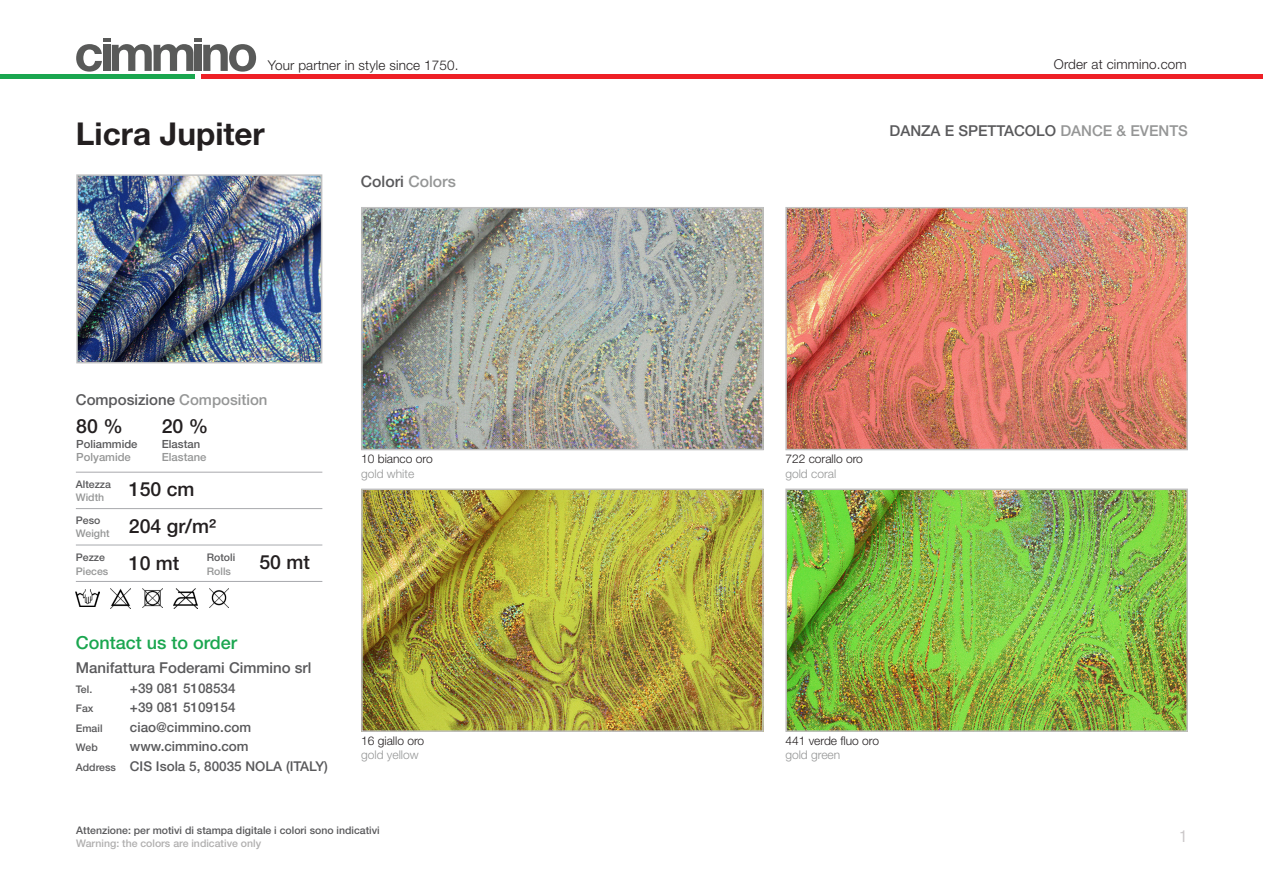
<style>
.page{position:relative;width:1263px;height:893px;background:#fff}
.page>*{position:absolute;margin:0;border:0;box-sizing:border-box;transform-origin:0 0}
.titolo_articolo{font:700 31.5px "Helvetica Neue LT Pro";color:#231f20}
.composizione_articol{font:500 19.5px "Helvetica Neue LT Pro";color:#231f20}
.composizione_articol-2{font:500 18px "Helvetica Neue LT Pro";color:#1aa64f}
.Numeri_pagine{font:condensed 16.5px "Helvetica Neue LT Pro";color:#cbc8c9}
.composizione_articol-3{font:500 15.75px "Helvetica Neue LT Pro";color:#59595b}
.composizione_articol-4{font:500 15px "Helvetica Neue LT Pro";color:#59595b}
.composizione_articol-5{font:500 13.5px "Helvetica Neue LT Pro";color:#59595b}
.t1{font:300 13.5px "Helvetica Neue LT Pro";letter-spacing:.01em;color:#231f20}
.t2{font:300 13.5px "Helvetica Neue LT Pro";letter-spacing:.01em;color:#241f21}
.didascalie{font:300 12px "Helvetica Neue LT Pro";color:#231f20}
.didascalie-2{font:300 12px "Helvetica Neue LT Pro";color:#959696}
.composizione_articol-6{font:500 11.25px "Helvetica Neue LT Pro";color:#59595b}
.composizione_articol-7{font:500 11.25px "Helvetica Neue LT Pro";color:#959696}
.composizione_articol-8{font:500 10.5px "Helvetica Neue LT Pro";color:#59595b}
.composizione_articol-9{font:500 10.5px "Helvetica Neue LT Pro";color:#b0afaf}
.composizione_articol-10{font:500 10.5px "Helvetica Neue LT Pro";color:#959696}
.s1{color:#959696}
.s2{font-size:10.5px}
</style>
<div class="page">
<svg style="left:76px;top:38px;width:180px;height:34px"></svg>
<div style="left:202px;top:74px;width:1061px;height:5px;background:#ee2026"></div>
<div style="left:0;top:74px;width:195px;height:5px;background:#1aa64f"></div>
<img style="left:79px;top:177px;width:240px;height:183px">
<div style="left:76px;top:174px;width:246px;height:189px;border:2px solid #c0c0c0"></div>
<img style="left:364px;top:210px;width:397px;height:237px">
<div style="left:361px;top:207px;width:403px;height:243px;border:2px solid #c0c0c0"></div>
<img style="left:364px;top:492px;width:397px;height:237px">
<div style="left:361px;top:489px;width:403px;height:243px;border:2px solid #c0c0c0"></div>
<img style="left:788px;top:210px;width:397px;height:237px">
<div style="left:785px;top:207px;width:403px;height:243px;border:2px solid #c0c0c0"></div>
<img style="left:788px;top:492px;width:397px;height:237px">
<div style="left:785px;top:489px;width:403px;height:243px;border:2px solid #c0c0c0"></div>
<hr style="left:76px;top:581px;width:246px;height:1px;background:#a8a9ad">
<hr style="left:76px;top:472px;width:246px;height:1px;background:#a8a9ad">
<hr style="left:76px;top:545px;width:246px;height:1px;background:#a8a9ad">
<hr style="left:76px;top:508px;width:246px;height:1px;background:#a8a9ad">
<img style="left:76px;top:589px;width:23px;height:17px">
<img style="left:111px;top:589px;width:20px;height:19px">
<img style="left:142px;top:588px;width:20px;height:19px">
<img style="left:174px;top:588px;width:23px;height:20px">
<img style="left:209px;top:589px;width:20px;height:18px">
<p class="t1" style="left:268px;top:57px;width:192px">Your partner in style since 1750.</p>
<p class="t2" style="left:1054px;top:56px;width:134px">Order at cimmino.com</p>
<p class="titolo_articolo" style="left:76px;top:114px;width:190px">Licra Jupiter</p>
<p class="composizione_articol-3" style="left:361px;top:172px;width:97px">Colori <span class="s1">Colors</span></p>
<p class="composizione_articol-4" style="left:76px;top:391px;width:193px">Composizione <span class="s1">Composition</span></p>
<p class="composizione_articol" style="left:76px;top:414px;width:48px">80 %</p>
<p class="composizione_articol" style="left:162px;top:414px;width:48px">20 %</p>
<p class="composizione_articol-6" style="left:76px;top:437px;width:63px">Poliammide</p>
<p class="composizione_articol-6" style="left:162px;top:437px;width:40px">Elastan</p>
<p class="composizione_articol-7" style="left:76px;top:450px;width:56px">Polyamide</p>
<p class="composizione_articol-7" style="left:162px;top:450px;width:46px">Elastane</p>
<p class="composizione_articol-8" style="left:76px;top:478px;width:37px">Altezza</p>
<p class="composizione_articol-10" style="left:76px;top:491px;width:30px">Width</p>
<p class="composizione_articol-8" style="left:76px;top:514px;width:26px">Peso</p>
<p class="composizione_articol-10" style="left:76px;top:527px;width:35px">Weight</p>
<p class="composizione_articol-8" style="left:76px;top:551px;width:31px">Pezze</p>
<p class="composizione_articol-10" style="left:76px;top:565px;width:34px">Pieces</p>
<p class="composizione_articol" style="left:129px;top:478px;width:67px">150 cm</p>
<p class="composizione_articol" style="left:129px;top:514px;width:89px">204 gr/m²</p>
<p class="composizione_articol" style="left:129px;top:551px;width:52px">10 mt</p>
<p class="composizione_articol" style="left:259px;top:551px;width:52px">50 mt</p>
<p class="composizione_articol-8" style="left:207px;top:551px;width:30px">Rotoli</p>
<p class="composizione_articol-10" style="left:207px;top:565px;width:26px">Rolls</p>
<p class="composizione_articol-2" style="left:76px;top:631px;width:163px">Contact us to order</p>
<p class="composizione_articol-4" style="left:76px;top:659px;width:237px">Manifattura Foderami Cimmino srl</p>
<p class="composizione_articol-8" style="left:76px;top:683px;width:18px">Tel.</p>
<p class="composizione_articol-5" style="left:130px;top:680px;width:107px">+39 081 5108534</p>
<p class="composizione_articol-8" style="left:76px;top:702px;width:19px">Fax</p>
<p class="composizione_articol-5" style="left:130px;top:700px;width:107px">+39 081 5109154</p>
<p class="composizione_articol-8" style="left:76px;top:722px;width:28px">Email</p>
<p class="composizione_articol-5" style="left:130px;top:719px;width:123px">ciao@cimmino.com</p>
<p class="composizione_articol-8" style="left:76px;top:741px;width:23px">Web</p>
<p class="composizione_articol-5" style="left:130px;top:739px;width:120px">www.cimmino.com</p>
<p class="composizione_articol-5" style="left:76px;top:758px;width:254px"><span class="s2">Address</span> CIS Isola 5, 80035 NOLA (ITALY)</p>
<p class="didascalie" style="left:361px;top:452px;width:73px">10 bianco oro</p>
<p class="didascalie-2" style="left:361px;top:466px;width:55px">gold white</p>
<p class="didascalie" style="left:361px;top:733px;width:65px">16 giallo oro</p>
<p class="didascalie-2" style="left:361px;top:747px;width:59px">gold yellow</p>
<p class="composizione_articol-8" style="left:76px;top:824px;width:305px">Attenzione: per motivi di stampa digitale i colori sono indicativi</p>
<p class="composizione_articol-9" style="left:76px;top:837px;width:186px">Warning: the colors are indicative only</p>
<p class="composizione_articol-4" style="left:889px;top:121px;width:300px">DANZA E SPETTACOLO <span class="s1">DANCE &amp; EVENTS</span></p>
<p class="didascalie" style="left:785px;top:452px;width:79px">722 corallo oro</p>
<p class="didascalie-2" style="left:785px;top:466px;width:52px">gold coral</p>
<p class="didascalie" style="left:785px;top:733px;width:95px">441 verde fluo oro</p>
<p class="didascalie-2" style="left:785px;top:747px;width:56px">gold green</p>
<p class="Numeri_pagine" style="left:1179px;top:827px;width:9px">1</p>
</div>
